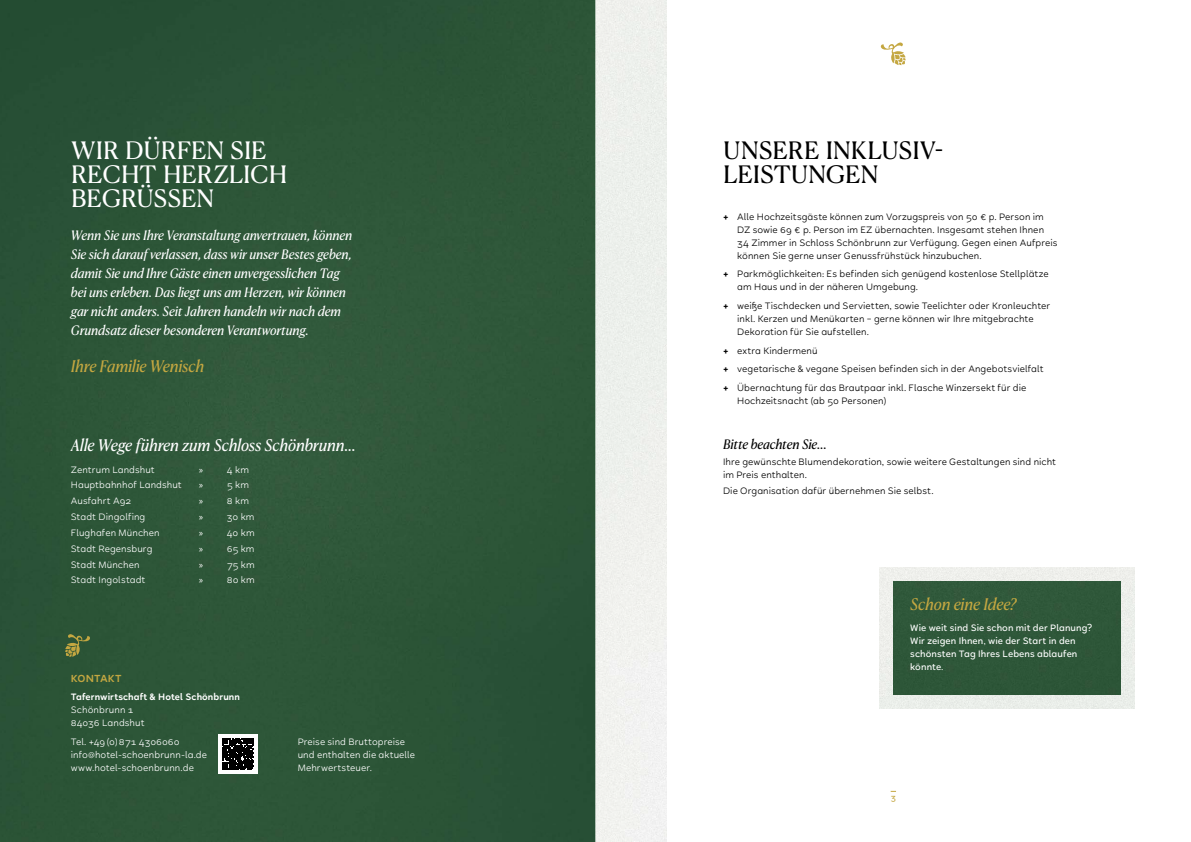
<style>
.page{position:relative;width:1191px;height:842px;background:#fff}
.page>*{position:absolute;margin:0;border:0;box-sizing:border-box;transform-origin:0 0}
.t1{font:24px/24px "Canela Text";letter-spacing:-.005em;color:#fff}
.t2{font:24px/24px "Canela Text";letter-spacing:-.005em;color:#000}
.t3{font:italic 16px "Canela Text";letter-spacing:-.01em;color:#fff}
.t4{font:italic 16px "Canela Text";letter-spacing:-.01em;color:#c4a741}
.t5{font:italic 13px/19px "Canela Text";letter-spacing:-.01em;color:#fff}
.t6{font:italic 13px "Canela Text";letter-spacing:-.01em;color:#000}
.t7{font:600 11px "Halcyon";letter-spacing:.01em;color:#c4a741}
.t8{font:10px/13px "Halcyon";letter-spacing:.005em;color:#000}
.t9{font:10px/13px "Halcyon";letter-spacing:.005em;color:#fff}
.t10{font:500 10px/13px "Halcyon";letter-spacing:.005em;color:#fff}
.t11{font:600 10px "Halcyon";letter-spacing:.005em;color:#fff}
.t12{font:500 9px "Halcyon";color:#c4a741}
.s1{font-weight:600}
</style>
<div class="page">
<svg style="left:880px;top:42px;width:25px;height:23px"></svg>
<img style="left:0;top:0;width:666px;height:842px">
<div style="left:218px;top:734px;width:40px;height:40px;background:#fff"></div>
<svg style="left:223px;top:738px;width:31px;height:32px"></svg>
<svg style="left:65px;top:634px;width:25px;height:23px"></svg>
<div style="left:879px;top:567px;width:255px;height:142px;background:#eceeea"></div>
<div style="left:893px;top:581px;width:227px;height:113px;background:#2e5739"></div>
<h1 class="t1" style="left:71px;top:136px;width:218px">WIR DÜRFEN SIE<br>RECHT HERZLICH<br>BEGRÜSSEN</h1>
<p class="t5" style="left:71px;top:224px;width:283px">Wenn Sie uns Ihre Veranstaltung anvertrauen, können Sie sich darauf verlassen, dass wir unser Bestes geben, damit Sie und Ihre Gäste einen unvergesslichen Tag bei uns erleben. Das liegt uns am Herzen, wir können gar nicht anders. Seit Jahren handeln wir nach dem Grundsatz dieser besonderen Verantwortung.</p>
<h2 class="t4" style="left:71px;top:352px;width:135px">Ihre Familie Wenisch</h2>
<h2 class="t3" style="left:71px;top:431px;width:286px">Alle Wege führen zum Schloss Schönbrunn...</h2>
<p class="t9" style="left:71px;top:463px;width:85px">Zentrum Landshut</p>
<p class="t9" style="left:198px;top:463px;width:52px">» 4 km</p>
<p class="t9" style="left:71px;top:478px;width:112px">Hauptbahnhof Landshut</p>
<p class="t9" style="left:198px;top:478px;width:52px">» 5 km</p>
<p class="t9" style="left:71px;top:494px;width:62px">Ausfahrt A92</p>
<p class="t9" style="left:198px;top:494px;width:52px">» 8 km</p>
<p class="t9" style="left:71px;top:510px;width:76px">Stadt Dingolfing</p>
<p class="t9" style="left:198px;top:510px;width:58px">» 30 km</p>
<p class="t9" style="left:71px;top:526px;width:90px">Flughafen München</p>
<p class="t9" style="left:198px;top:526px;width:58px">» 40 km</p>
<p class="t9" style="left:71px;top:542px;width:83px">Stadt Regensburg</p>
<p class="t9" style="left:198px;top:542px;width:58px">» 65 km</p>
<p class="t9" style="left:71px;top:558px;width:70px">Stadt München</p>
<p class="t9" style="left:198px;top:558px;width:58px">» 75 km</p>
<p class="t9" style="left:71px;top:573px;width:76px">Stadt Ingolstadt</p>
<p class="t9" style="left:198px;top:573px;width:58px">» 80 km</p>
<p class="t7" style="left:71px;top:670px;width:52px">KONTAKT</p>
<p class="t11" style="left:71px;top:690px;width:171px">Tafernwirtschaft &amp; Hotel Schönbrunn</p>
<p class="t9" style="left:71px;top:703px;width:75px">Schönbrunn 1<br>84036 Landshut</p>
<p class="t9" style="left:71px;top:735px;width:138px">Tel. +49 (0) 871 4306060 info@hotel-schoenbrunn-la.de www.hotel-schoenbrunn.de</p>
<p class="t9" style="left:298px;top:735px;width:119px">Preise sind Bruttopreise und enthalten die aktuelle<br>Mehrwertsteuer.</p>
<h1 class="t2" style="left:723px;top:136px;width:219px">UNSERE INKLUSIV-<br>LEISTUNGEN</h1>
<p class="t8" style="left:737px;top:210px;width:322px;text-indent:-14px"><span class="s1">+</span> Alle Hochzeitsgäste können zum Vorzugspreis von 50 € p. Person im DZ sowie 69 € p. Person im EZ übernachten. Insgesamt stehen Ihnen 34 Zimmer in Schloss Schönbrunn zur Verfügung. Gegen einen Aufpreis können Sie gerne unser Genussfrühstück hinzubuchen.</p>
<p class="t8" style="left:737px;top:267px;width:313px;text-indent:-14px"><span class="s1">+</span> Parkmöglichkeiten: Es befinden sich genügend kostenlose Stellplätze am Haus und in der näheren Umgebung.</p>
<p class="t8" style="left:737px;top:299px;width:315px;text-indent:-14px"><span class="s1">+</span> weiße Tischdecken und Servietten, sowie Teelichter oder Kronleuchter inkl. Kerzen und Menükarten – gerne können wir Ihre mitgebrachte<br>Dekoration für Sie aufstellen.</p>
<p class="t8" style="left:723px;top:341px;width:322px;line-height:18.7px"><span class="s1">+</span> extra Kindermenü<br><span class="s1">+</span> vegetarische &amp; vegane Speisen befinden sich in der Angebotsvielfalt <span class="s1">+</span> Übernachtung für das Brautpaar inkl. Flasche Winzersekt für die</p>
<p class="t8" style="left:737px;top:394px;width:151px">Hochzeitsnacht (ab 50 Personen)</p>
<h3 class="t6" style="left:723px;top:433px;width:105px">Bitte beachten Sie…</h3>
<p class="t8" style="left:723px;top:455px;width:334px">Ihre gewünschte Blumendekoration, sowie weitere Gestaltungen sind nicht im Preis enthalten.</p>
<p class="t8" style="left:723px;top:484px;width:212px">Die Organisation dafür übernehmen Sie selbst.</p>
<h2 class="t4" style="left:910px;top:590px;width:108px">Schon eine Idee?</h2>
<p class="t10" style="left:910px;top:621px;width:184px">Wie weit sind Sie schon mit der Planung?<br>Wir zeigen Ihnen, wie der Start in den schönsten Tag Ihres Lebens ablaufen könnte.</p>
<p class="t12" style="left:890px;top:791px;width:7px">3</p>
</div>
